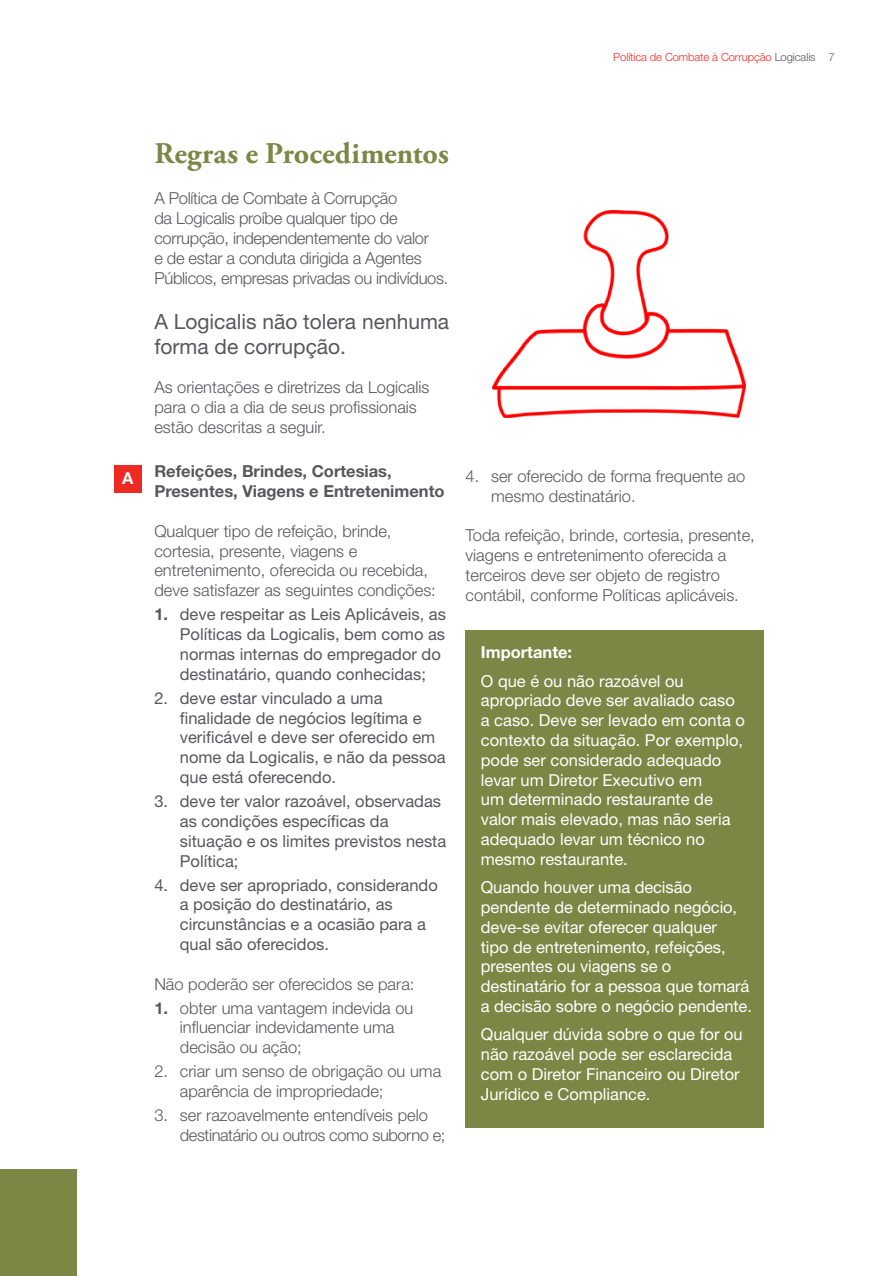
<style>
.page{position:relative;width:893px;height:1276px;background:#fff}
.page>*{position:absolute;margin:0;border:0;box-sizing:border-box;transform-origin:0 0}
.título_1{font:700 30px "Adobe Garamond Pro";letter-spacing:.005em;color:#7b8744}
.texto{font:21px/25.2px "Helvetica Neue LT Std";color:#57585a}
.texto-2{font:16.5px/19.8px "Helvetica Neue LT Std";color:#fff}
.bullet{font:16.5px/19.8px "Helvetica Neue LT Std";color:#57585a}
.texto-3{font:300 16.5px/19.8px "Helvetica Neue LT Std";color:#57585a}
.bullet-2{font:300 16.5px/19.8px "Helvetica Neue LT Std";color:#57585a}
.texto-4{font:300 16.5px/19.8px "Helvetica Neue LT Std";letter-spacing:-.02em;color:#57585a}
.texto-5{font:700 16.5px/19.8px "Helvetica Neue LT Std";color:#57585a}
.texto-6{font:700 16.5px "Helvetica Neue LT Std";color:#fff}
.t1{font:300 11.25px "Helvetica Neue LT Std";letter-spacing:-.01em;color:#ee2a23}
.s1{color:#57585a}
.s2{font-weight:400;color:#928784}
.s3{font-weight:700}
</style>
<div class="page">
<div style="left:0;top:1169px;width:77px;height:107px;background:#7b8744"></div>
<div style="left:114px;top:466px;width:28px;height:27px;background:#ee2a23"></div>
<div style="left:466px;top:630px;width:298px;height:498px;background:#7b8744"></div>
<img style="left:493px;top:211px;width:253px;height:207px">
<p class="t1" style="left:613px;top:50px;width:223px">Política de Combate à Corrupção <span class="s1">Logicalis</span> <span class="s2">7</span></p>
<p class="texto-6" style="left:122px;top:467px;width:13px">A</p>
<p class="título_1" style="left:154px;top:136px;width:296px">Regras e Procedimentos</p>
<p class="texto-4" style="left:154px;top:188px;width:296px">A Política de Combate à Corrupção<br>da Logicalis proíbe qualquer tipo de corrupção, independentemente do valor<br>e de estar a conduta dirigida a Agentes Públicos, empresas privadas ou indivíduos.</p>
<p class="texto" style="left:154px;top:308px;width:296px">A Logicalis não tolera nenhuma forma de corrupção.</p>
<p class="texto-3" style="left:154px;top:377px;width:277px">As orientações e diretrizes da Logicalis para o dia a dia de seus profissionais estão descritas a seguir.</p>
<p class="texto-5" style="left:154px;top:461px;width:292px">Refeições, Brindes, Cortesias,<br>Presentes, Viagens e Entretenimento</p>
<p class="texto-3" style="left:154px;top:521px;width:283px">Qualquer tipo de refeição, brinde, cortesia, presente, viagens e entretenimento, oferecida ou recebida, deve satisfazer as seguintes condições:</p>
<p class="bullet" style="left:180px;top:604px;width:268px;text-indent:-26px"><span class="s3">1.</span> deve respeitar as Leis Aplicáveis, as Políticas da Logicalis, bem como as normas internas do empregador do destinatário, quando conhecidas;</p>
<p class="bullet" style="left:180px;top:688px;width:267px;text-indent:-26px">2. deve estar vinculado a uma finalidade de negócios legítima e verificável e deve ser oferecido em nome da Logicalis, e não da pessoa que está oferecendo.</p>
<p class="bullet" style="left:180px;top:791px;width:268px;text-indent:-26px">3. deve ter valor razoável, observadas as condições específicas da situação e os limites previstos nesta<br>Política;</p>
<p class="bullet" style="left:180px;top:874px;width:259px;text-indent:-26px">4. deve ser apropriado, considerando a posição do destinatário, as circunstâncias e a ocasião para a qual são oferecidos.</p>
<p class="texto-3" style="left:154px;top:973px;width:262px">Não poderão ser oferecidos se para:</p>
<p class="bullet-2" style="left:180px;top:997px;width:235px;text-indent:-26px"><span class="s3">1.</span> obter uma vantagem indevida ou influenciar indevidamente uma decisão ou ação;</p>
<p class="bullet-2" style="left:180px;top:1061px;width:263px;text-indent:-26px">2. criar um senso de obrigação ou uma aparência de impropriedade;</p>
<p class="bullet-2" style="left:180px;top:1105px;width:267px;text-indent:-26px">3. ser razoavelmente entendíveis pelo destinatário ou outros como suborno e;</p>
<p class="bullet-2" style="left:491px;top:466px;width:256px;text-indent:-26px">4. ser oferecido de forma frequente ao mesmo destinatário.</p>
<p class="texto-3" style="left:466px;top:525px;width:291px">Toda refeição, brinde, cortesia, presente, viagens e entretenimento oferecida a terceiros deve ser objeto de registro contábil, conforme Políticas aplicáveis.</p>
<p class="texto-6" style="left:481px;top:642px;width:93px">Importante:</p>
<p class="texto-2" style="left:481px;top:670px;width:266px">O que é ou não razoável ou apropriado deve ser avaliado caso a caso. Deve ser levado em conta o contexto da situação. Por exemplo, pode ser considerado adequado levar um Diretor Executivo em<br>um determinado restaurante de valor mais elevado, mas não seria adequado levar um técnico no mesmo restaurante.</p>
<p class="texto-2" style="left:481px;top:877px;width:273px">Quando houver uma decisão pendente de determinado negócio, deve-se evitar oferecer qualquer<br>tipo de entretenimento, refeições, presentes ou viagens se o destinatário for a pessoa que tomará a decisão sobre o negócio pendente.</p>
<p class="texto-2" style="left:481px;top:1024px;width:263px">Qualquer dúvida sobre o que for ou não razoável pode ser esclarecida com o Diretor Financeiro ou Diretor<br>Jurídico e Compliance.</p>
</div>
